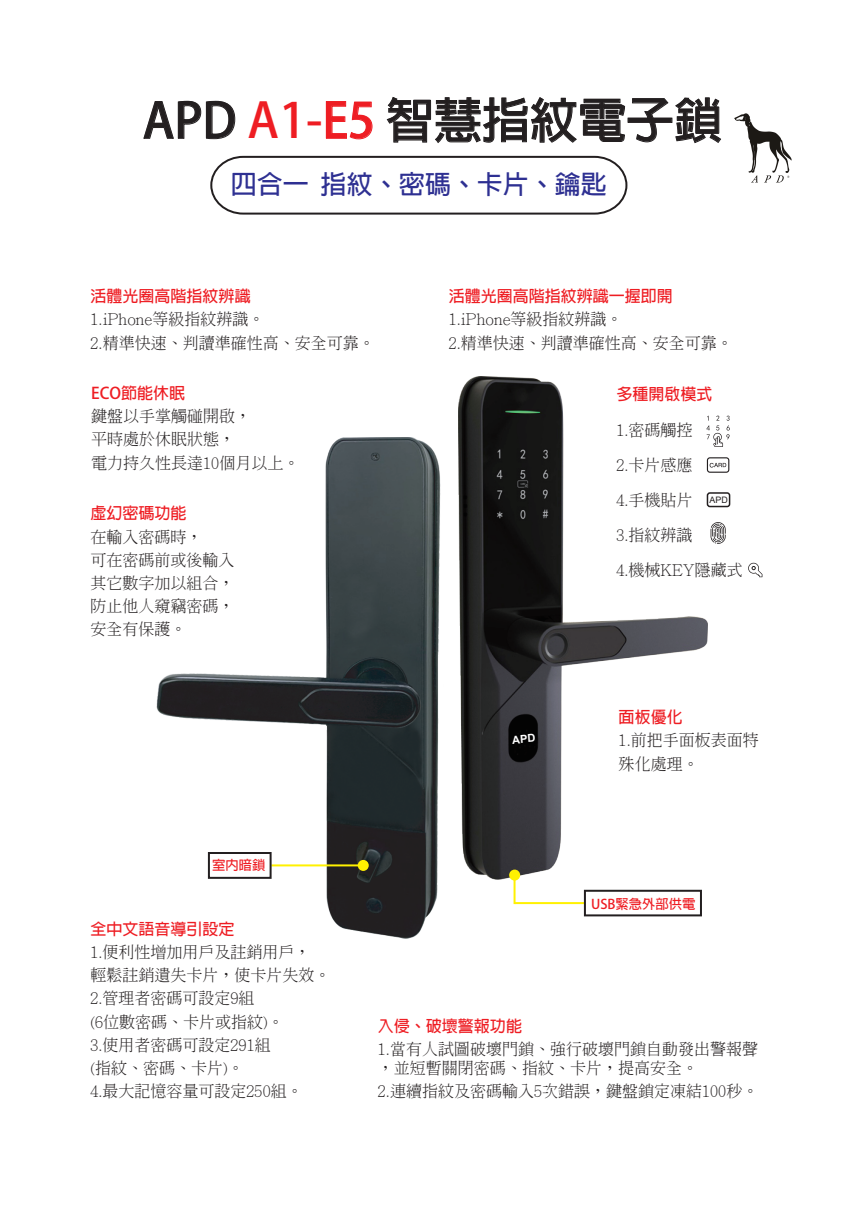
<style>
.page{position:relative;width:865px;height:1214px;background:#fff}
.page>*{position:absolute;margin:0;border:0;box-sizing:border-box;transform-origin:0 0}
.t1{font:700 48px "Adobe Fan Heiti Std";color:#231f20}
.t2{font:700 26px "Adobe Fan Heiti Std";color:#2e3092}
.t3{font:300 16px/23.2px "Adobe Ming Std";color:#231f20}
.t4{font:700 16px "Adobe Fan Heiti Std";color:#ee1d23}
.t5{font:700 13.4px "Adobe Fan Heiti Std";color:#ee1d23}
.t6{font:8.8px "Arial";color:#231f20}
.s1{color:#ee1d23}
</style>
<div class="page">
<img style="left:458px;top:376px;width:249px;height:503px">
<img style="left:157px;top:437px;width:284px;height:501px">
<svg style="left:210px;top:155px;width:418px;height:60px"></svg>
<svg style="left:143px;top:101px;width:92px;height:38px"></svg>
<svg style="left:326px;top:101px;width:46px;height:38px"></svg>
<svg style="left:386px;top:97px;width:335px;height:46px"></svg>
<img style="left:734px;top:113px;width:58px;height:70px">
<svg style="left:706px;top:415px;width:23px;height:32px"></svg>
<div style="left:707px;top:457px;width:22px;height:15px;border:1px solid #231f20;border-radius:3px"></div>
<svg style="left:709px;top:463px;width:17px;height:4px"></svg>
<svg style="left:710px;top:522px;width:15px;height:22px"></svg>
<svg style="left:748px;top:562px;width:14px;height:15px"></svg>
<div style="left:706px;top:492px;width:24px;height:15px;border:2px solid #231f20;border-radius:2px"></div>
<hr style="left:271px;top:864px;width:92px;height:2px;background:#fff101">
<div style="left:208px;top:851px;width:63px;height:27px;border:2px solid #231f20"></div>
<div style="left:358px;top:859px;width:11px;height:11px;background:#fff101;border-radius:50%"></div>
<hr style="left:515px;top:902px;width:69px;height:2px;background:#fff101">
<hr style="left:513px;top:875px;width:2px;height:29px;background:#fff101">
<div style="left:584px;top:889px;width:118px;height:27px;border:2px solid #231f20"></div>
<div style="left:509px;top:869px;width:11px;height:11px;background:#fff101;border-radius:50%"></div>
<svg style="left:512px;top:733px;width:23px;height:10px"></svg>
<h1 class="t1" style="left:143px;top:92px;width:581px">APD <span class="s1">A1-E5</span> 智慧指紋電子鎖</h1>
<h2 class="t2" style="left:231px;top:168px;width:377px">四合一 指紋、密碼、卡片、鑰匙</h2>
<p class="t4" style="left:91px;top:286px;width:161px">活體光圈高階指紋辨識</p>
<p class="t3" style="left:91px;top:307px;width:286px">1.iPhone等級指紋辨識。<br>2.精準快速、判讀準確性高、安全可靠。</p>
<p class="t4" style="left:91px;top:383px;width:95px">ECO節能休眠</p>
<p class="t3" style="left:91px;top:404px;width:210px">鍵盤以手掌觸碰開啟，<br>平時處於休眠狀態，<br>電力持久性長達10個月以上。</p>
<p class="t4" style="left:90px;top:504px;width:97px">虛幻密碼功能</p>
<p class="t3" style="left:90px;top:524px;width:145px">在輸入密碼時，<br>可在密碼前或後輸入其它數字加以組合，防止他人窺竊密碼，安全有保護。</p>
<p class="t4" style="left:449px;top:286px;width:226px">活體光圈高階指紋辨識一握即開</p>
<p class="t3" style="left:449px;top:307px;width:286px">1.iPhone等級指紋辨識。<br>2.精準快速、判讀準確性高、安全可靠。</p>
<p class="t4" style="left:616px;top:385px;width:97px">多種開啟模式</p>
<p class="t3" style="left:616px;top:417px;width:78px">1.密碼觸控</p>
<p class="t3" style="left:616px;top:446px;width:78px;line-height:35.2px">2.卡片感應<br>4.手機貼片</p>
<p class="t3" style="left:616px;top:523px;width:78px">3.指紋辨識</p>
<p class="t3" style="left:616px;top:558px;width:128px">4.機械KEY隱藏式</p>
<p class="t6" style="left:709px;top:493px;width:20px">APD</p>
<p class="t4" style="left:618px;top:707px;width:65px">面板優化</p>
<p class="t3" style="left:618px;top:728px;width:142px">1.前把手面板表面特殊化處理。</p>
<p class="t5" style="left:212px;top:857px;width:55px">室內暗鎖</p>
<p class="t4" style="left:90px;top:919px;width:145px">全中文語音導引設定</p>
<p class="t3" style="left:90px;top:939px;width:241px">1.便利性增加用戶及註銷用戶，輕鬆註銷遺失卡片，使卡片失效。<br>2.管理者密碼可設定9組<br>(6位數密碼、卡片或指紋)。<br>3.使用者密碼可設定291組<br>(指紋、密碼、卡片)。<br>4.最大記憶容量可設定250組。</p>
<p class="t5" style="left:591px;top:895px;width:106px">USB緊急外部供電</p>
<p class="t4" style="left:378px;top:1016px;width:145px">入侵、破壞警報功能</p>
<p class="t3" style="left:378px;top:1038px;width:382px;line-height:19.2px">1.當有人試圖破壞門鎖、強行破壞門鎖自動發出警報聲，並短暫關閉密碼、指紋、卡片，提高安全。</p>
<p class="t3" style="left:378px;top:1079px;width:382px">2.連續指紋及密碼輸入5次錯誤，鍵盤鎖定凍結100秒。</p>
</div>
